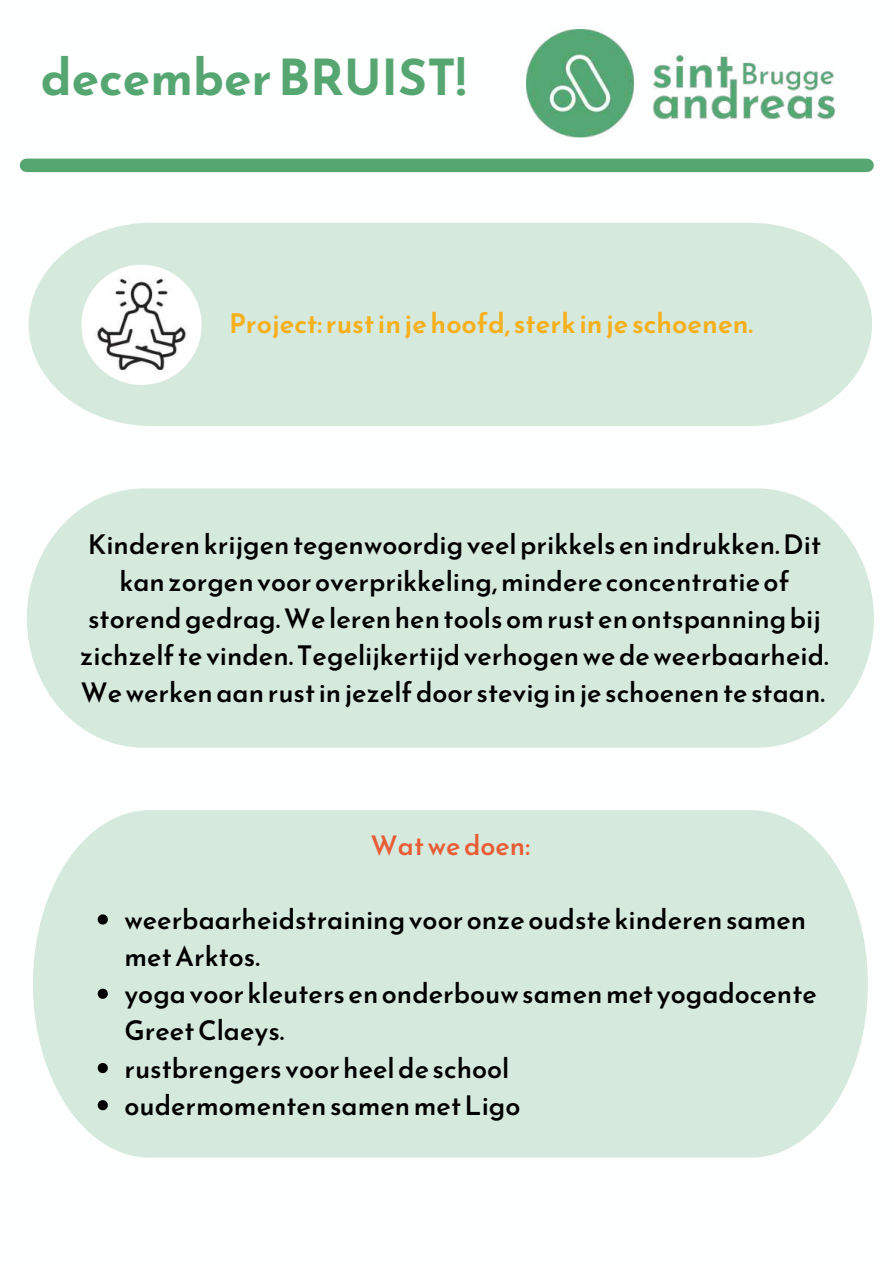
<style>
.page{position:relative;width:894px;height:1264px;background:#fff}
.page>*{position:absolute;margin:0;border:0;box-sizing:border-box;transform-origin:0 0}
.t1{font:700 49.5px "Reem Kufi";color:#56a672}
.t2{font:500 27px/37px "Reem Kufi";color:#000;text-align:center}
.t3{font:600 27px "Reem Kufi";color:#f6b01d}
.t4{font:500 27px "Reem Kufi";color:#e85d35}
</style>
<div class="page">
<div style="left:27px;top:159px;width:839px;height:13px;background:#56a672"></div>
<img style="left:526px;top:30px;width:310px;height:108px">
<div style="left:29px;top:223px;width:842px;height:203px;background:#d6e9dd"></div>
<img style="left:81px;top:265px;width:120px;height:120px;border-radius:50%">
<div style="left:27px;top:488px;width:846px;height:259px;background:#d6e9dd"></div>
<div style="left:33px;top:810px;width:834px;height:347px;background:#d6e9dd"></div>
<svg style="left:98px;top:914px;width:10px;height:10px"></svg>
<svg style="left:98px;top:988px;width:10px;height:10px"></svg>
<svg style="left:98px;top:1062px;width:10px;height:11px"></svg>
<svg style="left:98px;top:1100px;width:10px;height:10px"></svg>
<h1 class="t1" style="left:41px;top:36px;width:426px">december BRUIST!</h1>
<p class="t3" style="left:229px;top:300px;width:525px">Project: rust in je hoofd, sterk in je schoenen.</p>
<p class="t2" style="left:80px;top:524px;width:749px">Kinderen krijgen tegenwoordig veel prikkels en indrukken. Dit kan zorgen voor overprikkeling, mindere concentratie of storend gedrag. We leren hen tools om rust en ontspanning bij zichzelf te vinden. Tegelijkertijd verhogen we de weerbaarheid.<br>We werken aan rust in jezelf door stevig in je schoenen te staan.</p>
<p class="t4" style="left:370px;top:822px;width:161px">Wat we doen:</p>
<p class="t2" style="left:124px;top:899px;width:693px;text-align:left">weerbaarheidstraining voor onze oudste kinderen samen met Arktos.<br>yoga voor kleuters en onderbouw samen met yogadocente Greet Claeys.<br>rustbrengers voor heel de school<br>oudermomenten samen met Ligo</p>
</div>
